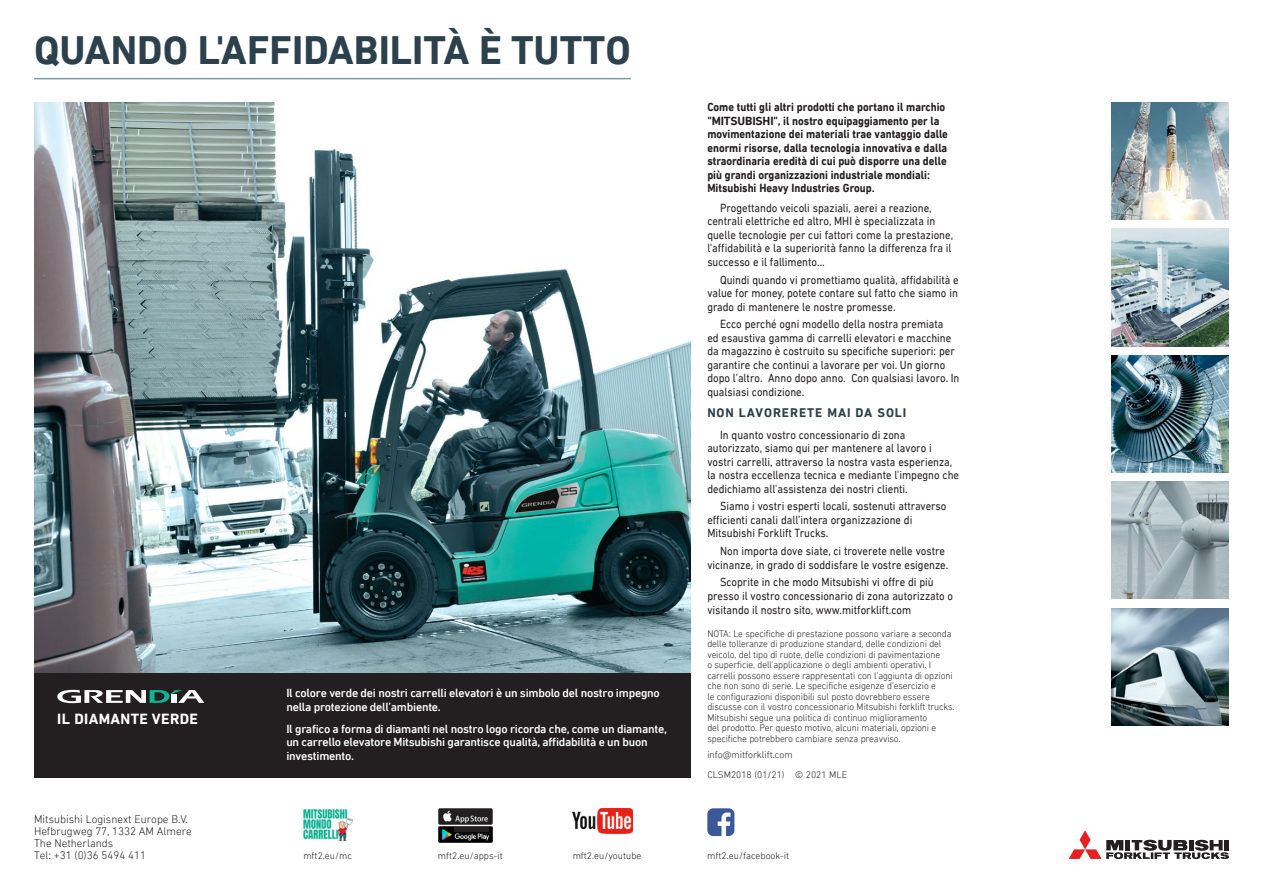
<style>
.page{position:relative;width:1263px;height:893px;background:#fff}
.page>*{position:absolute;margin:0;border:0;box-sizing:border-box;transform-origin:0 0}
.Back_Cover_Headline{font:700 40.5px "DIN Next LT Pro";color:#2c414c}
.Back_Family_Logo_Str{font:700 15px "DIN Next LT Pro";letter-spacing:.025em;color:#fff}
.Back_Body_SUBHEAD_N{font:700 12.75px "DIN Next LT Pro";letter-spacing:.075em;color:#2c414c}
.FAB_Body_regular_TIG{font:12px/13.5px "DIN Next LT Pro";color:#231f20;scale:.9 1}
.FAB_Body_LEAD_TIGHT{font:700 12px/13.5px "DIN Next LT Pro";color:#231f20;scale:.9 1}
.Back_Reverse_-_N{font:500 12px/13.5px "DIN Next LT Pro";letter-spacing:-.02em;color:#fff}
.t1{font:300 11.25px/12px "DIN Next LT Pro";color:#231f20}
.BODY_Smallprint_Norm{font:300 9.75px/10.5px "DIN Next LT Pro";letter-spacing:-.01em;color:#231f20}
</style>
<div class="page">
<svg style="left:1068px;top:830px;width:161px;height:29px"></svg>
<img style="left:34px;top:102px;width:656px;height:572px">
<div style="left:34px;top:674px;width:656px;height:104px;background:#231f20"></div>
<svg style="left:57px;top:690px;width:147px;height:13px"></svg>
<img style="left:1111px;top:102px;width:118px;height:118px">
<img style="left:1112px;top:482px;width:117px;height:117px">
<img style="left:1111px;top:355px;width:118px;height:118px">
<img style="left:1112px;top:608px;width:117px;height:117px">
<img style="left:1111px;top:229px;width:118px;height:117px">
<img style="left:438px;top:808px;width:54px;height:16px">
<div style="left:455px;top:810px;width:34px;height:5px;background:#231f20"></div>
<img style="left:438px;top:826px;width:54px;height:16px">
<hr style="left:454px;top:828px;width:34px;height:4px;background:#231f20">
<img style="left:573px;top:808px;width:60px;height:26px">
<img style="left:707px;top:808px;width:27px;height:28px">
<hr style="left:34px;top:78px;width:597px;height:1px;background:#7e9ca5">
<img style="left:303px;top:808px;width:49px;height:33px">
<p class="Back_Cover_Headline" style="left:34px;top:27px;width:598px">QUANDO L'AFFIDABILITÀ È TUTTO</p>
<p class="Back_Family_Logo_Str" style="left:57px;top:710px;width:142px">IL DIAMANTE VERDE</p>
<p class="Back_Reverse_-_N" style="left:286px;top:686px;width:375px">Il colore verde dei nostri carrelli elevatori è un simbolo del nostro impegno nella protezione dell’ambiente.</p>
<p class="Back_Reverse_-_N" style="left:286px;top:722px;width:382px">Il grafico a forma di diamanti nel nostro logo ricorda che, come un diamante, un carrello elevatore Mitsubishi garantisce qualità, affidabilità e un buon investimento.</p>
<p class="FAB_Body_LEAD_TIGHT" style="left:707px;top:100px;width:269px">Come tutti gli altri prodotti che portano il marchio "MITSUBISHI", il nostro equipaggiamento per la movimentazione dei materiali trae vantaggio dalle enormi risorse, dalla tecnologia innovativa e dalla straordinaria eredità di cui può disporre una delle più grandi organizzazioni industriale mondiali:<br>Mitsubishi Heavy Industries Group.</p>
<p class="FAB_Body_regular_TIG" style="left:707px;top:201px;width:275px;text-indent:13px">Progettando veicoli spaziali, aerei a reazione, centrali elettriche ed altro, MHI è specializzata in quelle tecnologie per cui fattori come la prestazione, l'affidabilità e la superiorità fanno la differenza fra il successo e il fallimento...</p>
<p class="FAB_Body_regular_TIG" style="left:707px;top:273px;width:281px;text-align:justify;text-indent:13px">Quindi quando vi promettiamo qualità, affidabilità e value for money, potete contare sul fatto che siamo in grado di mantenere le nostre promesse.</p>
<p class="FAB_Body_regular_TIG" style="left:707px;top:317px;width:282px;text-indent:13px">Ecco perché ogni modello della nostra premiata<br>ed esaustiva gamma di carrelli elevatori e macchine da magazzino è costruito su specifiche superiori: per garantire che continui a lavorare per voi. Un giorno dopo l’altro. Anno dopo anno. Con qualsiasi lavoro. In qualsiasi condizione.</p>
<p class="Back_Body_SUBHEAD_N" style="left:707px;top:405px;width:201px">NON LAVORERETE MAI DA SOLI</p>
<p class="FAB_Body_regular_TIG" style="left:707px;top:428px;width:281px;text-indent:13px">In quanto vostro concessionario di zona autorizzato, siamo qui per mantenere al lavoro i vostri carrelli, attraverso la nostra vasta esperienza, la nostra eccellenza tecnica e mediante l'impegno che dedichiamo all'assistenza dei nostri clienti.</p>
<p class="FAB_Body_regular_TIG" style="left:707px;top:499px;width:267px;text-indent:13px">Siamo i vostri esperti locali, sostenuti attraverso efficienti canali dall’intera organizzazione di<br>Mitsubishi Forklift Trucks.</p>
<p class="FAB_Body_regular_TIG" style="left:707px;top:544px;width:269px;text-align:right">Non importa dove siate, ci troverete nelle vostre vicinanze, in grado di soddisfare le vostre esigenze.</p>
<p class="FAB_Body_regular_TIG" style="left:707px;top:575px;width:275px;text-indent:13px">Scoprite in che modo Mitsubishi vi offre di più presso il vostro concessionario di zona autorizzato o visitando il nostro sito, www.mitforklift.com</p>
<p class="BODY_Smallprint_Norm" style="left:707px;top:628px;width:249px">NOTA: Le specifiche di prestazione possono variare a seconda delle tolleranze di produzione standard, delle condizioni del veicolo, del tipo di ruote, delle condizioni di pavimentazione<br>o superficie, dell’applicazione o degli ambienti operativi. I carrelli possono essere rappresentati con l’aggiunta di opzioni che non sono di serie. Le specifiche esigenze d’esercizio e<br>le configurazioni disponibili sul posto dovrebbero essere discusse con il vostro concessionario Mitsubishi forklift trucks.<br>Mitsubishi segue una politica di continuo miglioramento<br>del prodotto. Per questo motivo, alcuni materiali, opzioni e specifiche potrebbero cambiare senza preavviso.</p>
<p class="BODY_Smallprint_Norm" style="left:707px;top:769px;width:141px">CLSM2018 (01/21) © 2021 MLE</p>
<p class="BODY_Smallprint_Norm" style="left:707px;top:749px;width:87px">info@mitforklift.com</p>
<p class="t1" style="left:34px;top:813px;width:159px">Mitsubishi Logisnext Europe B.V.<br>Hefbrugweg 77, 1332 AM Almere<br>The Netherlands<br>Tel: +31 (0)36 5494 411</p>
<p class="BODY_Smallprint_Norm" style="left:573px;top:850px;width:70px">mft2.eu/youtube</p>
<p class="BODY_Smallprint_Norm" style="left:303px;top:850px;width:50px">mft2.eu/mc</p>
<p class="BODY_Smallprint_Norm" style="left:438px;top:850px;width:66px">mft2.eu/apps-it</p>
<p class="BODY_Smallprint_Norm" style="left:707px;top:850px;width:83px">mft2.eu/facebook-it</p>
</div>
